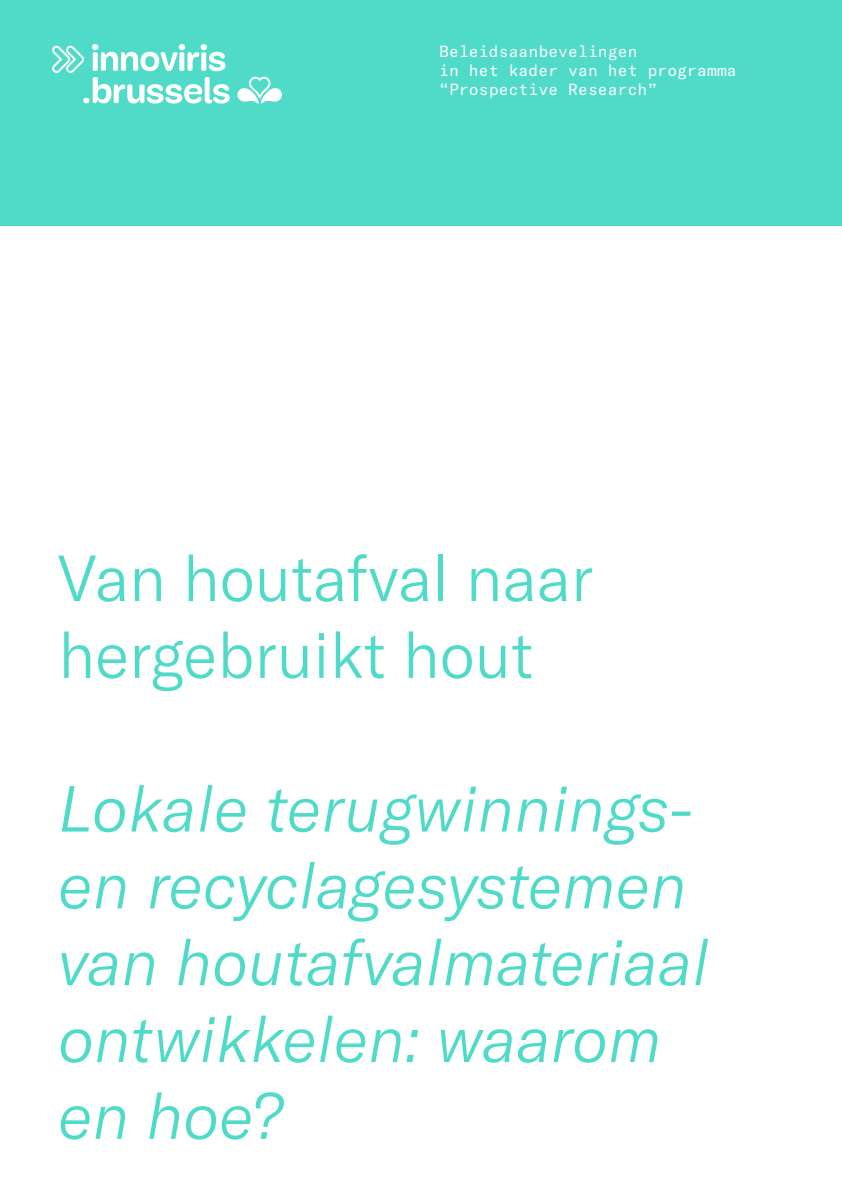
<style>
.page{position:relative;width:842px;height:1191px;background:#50dbc8}
.page>*{position:absolute;margin:0;border:0;box-sizing:border-box;transform-origin:0 0}
.t1{font:italic 300 64px/76.8px "GT America";letter-spacing:-.005em;color:#50dbc8}
.t2{font:300 64px/76.8px "GT America";letter-spacing:-.005em;color:#50dbc8}
.t3{font:16px/19.2px "GT America Mono";color:#fff}
</style>
<div class="page">
<svg style="left:237px;top:77px;width:45px;height:27px"></svg>
<svg style="left:52px;top:44px;width:178px;height:60px"></svg>
<div style="left:0;top:227px;width:842px;height:964px;background:#fff"></div>
<p class="t3" style="left:439px;top:42px;width:299px">Beleidsaanbevelingen<br>in het kader van het programma “Prospective Research”</p>
<p class="t2" style="left:58px;top:540px;width:537px">Van houtafval naar hergebruikt hout</p>
<p class="t1" style="left:58px;top:770px;width:653px">Lokale terugwinnings&shy;en recyclagesystemen van houtafvalmateriaal ontwikkelen: waarom en hoe?</p>
</div>
